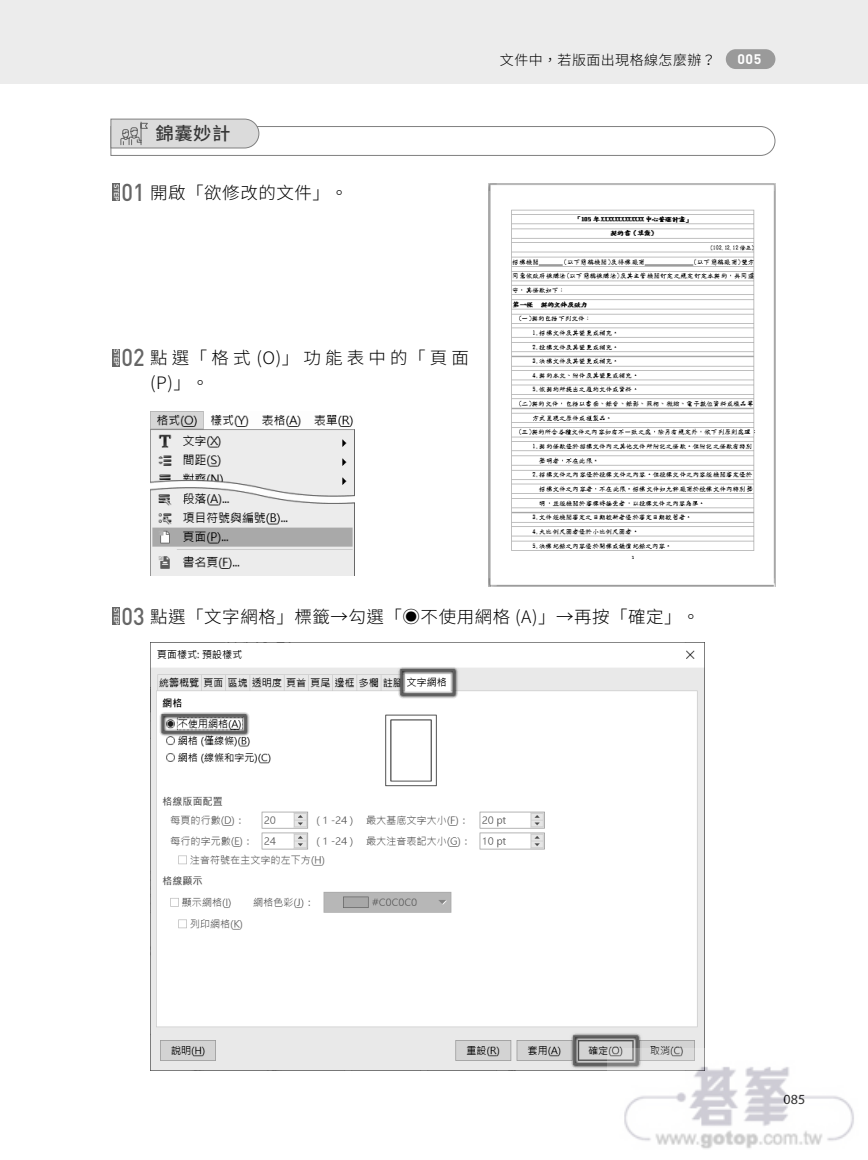
<style>
.page{position:relative;width:868px;height:1160px;background:#fff}
.page>*{position:absolute;margin:0;border:0;box-sizing:border-box;transform-origin:0 0}
.t1{font:500 18.03px "Noto Sans CJ Ktc";color:#373737}
.t2{font:300 17.15px "Noto Sans CJ Ktc";letter-spacing:.03em;color:#000}
.t3{font:300 17.15px/24.7px "Noto Sans CJ Ktc";letter-spacing:.235em;color:#000}
.t4{font:14px "Myriad Pro";color:#000}
.t5{font:300 13.65px "Noto Sans CJ Ktc";letter-spacing:.03em;color:#000}
.t6{font:700 13.65px "DIN Pro";color:#fff}
.t7{font:500 6.83px "DIN Pro";letter-spacing:-.05em;color:#fff;scale:1.11 1}
.s1{font-family:"DIN Pro";font-weight:500;font-size:24.15px;color:#666}
</style>
<div class="page">
<div style="left:11px;top:0;width:857px;height:84px;background:#ececec"></div>
<div style="left:0;top:0;width:11px;height:84px;background:#ececec"></div>
<div style="left:726px;top:49px;width:49px;height:20px;background:#9a9a9a;border-radius:10px"></div>
<svg style="left:110px;top:118px;width:666px;height:38px"></svg>
<div style="left:113px;top:183px;width:7px;height:18px;background:#666"></div>
<div style="left:113px;top:349px;width:7px;height:17px;background:#666"></div>
<img style="left:150px;top:411px;width:204px;height:164px">
<div style="left:113px;top:607px;width:7px;height:18px;background:#666"></div>
<img style="left:150px;top:642px;width:555px;height:428px">
<img style="left:489px;top:183px;width:286px;height:404px">
<img style="left:607px;top:1048px;width:247px;height:101px">
<p class="t1" style="left:155px;top:124px;width:77px">錦囊妙計</p>
<p class="t7" style="left:121px;top:184px;width:17px;rotate:90deg">STEP</p>
<p class="t2" style="left:121px;top:183px;width:228px"><span class="s1">01</span> 開啟「欲修改的文件」。</p>
<p class="t5" style="left:500px;top:52px;width:217px">文件中，若版面出現格線怎麼辦？</p>
<p class="t6" style="left:737px;top:50px;width:25px">005</p>
<p class="t7" style="left:121px;top:349px;width:17px;rotate:90deg">STEP</p>
<p class="t3" style="left:150px;top:346px;width:320px;text-indent:-29px"><span class="s1">02</span> 點選「格式(O)」功能表中的「頁面(P)」。</p>
<p class="t7" style="left:121px;top:608px;width:17px;rotate:90deg">STEP</p>
<p class="t2" style="left:121px;top:607px;width:580px"><span class="s1">03</span> 點選「文字網格」標籤→勾選「◉不使用網格 (A)」→再按「確定」。</p>
<p class="t4" style="left:783px;top:1090px;width:23px">085</p>
</div>
